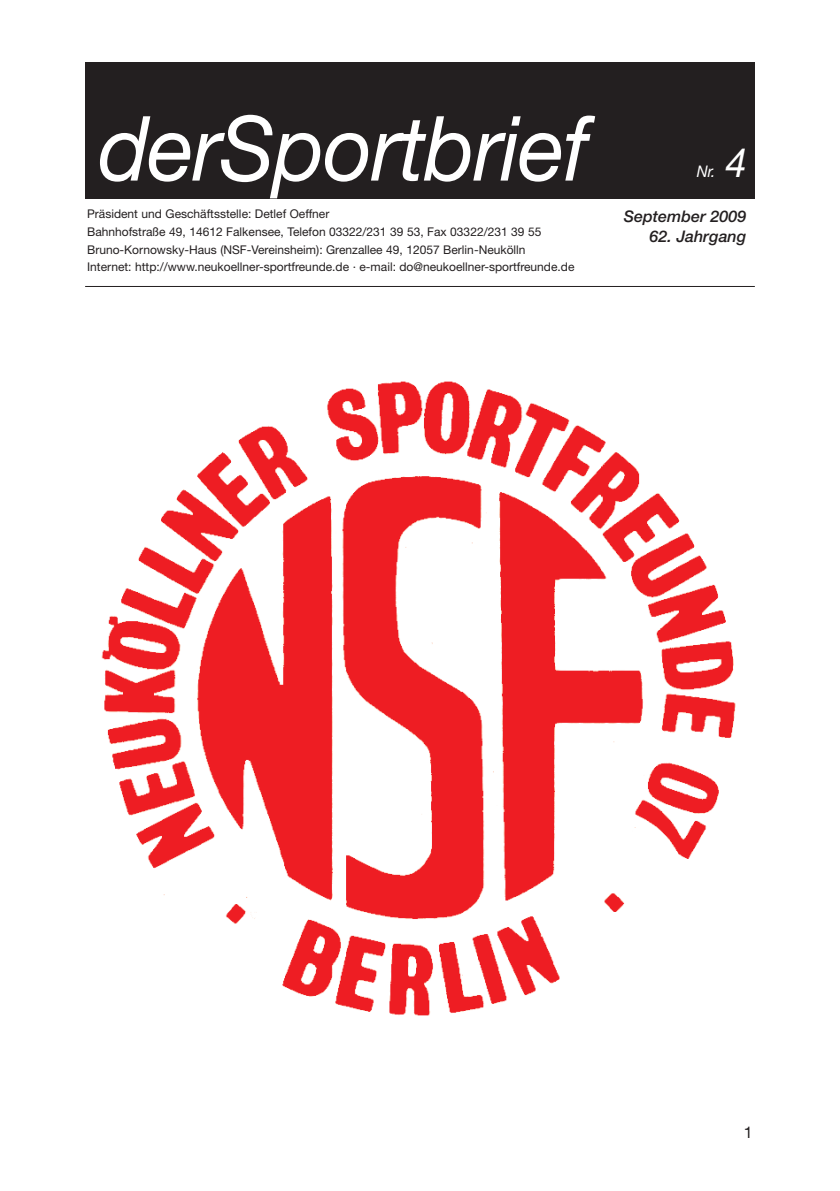
<style>
.page{position:relative;width:840px;height:1191px;background:#fff}
.page>*{position:absolute;margin:0;border:0;box-sizing:border-box;transform-origin:0 0}
.t1{font:italic 90px "Helvetica Neue";letter-spacing:-.015em;color:#fff;scale:.95 1}
.t2{font:italic 40px "Helvetica Neue";color:#fff;scale:.95 1}
.t3{font:italic 500 16px "Helvetica Neue";color:#231f20}
.t4{font:italic 16px "Helvetica Neue";color:#fff;scale:.95 1}
.t5{font:16px "Helvetica Neue";color:#231f20}
.t6{font:12px/17.6px "Helvetica Neue";color:#231f20}
</style>
<div class="page">
<div style="left:85px;top:62px;width:669px;height:136px;background:#231f20"></div>
<hr style="left:85px;top:286px;width:669px;height:1px;background:#231f20">
<img style="left:101px;top:381px;width:635px;height:635px">
<h1 class="t1" style="left:98px;top:94px;width:517px">derSportbrief</h1>
<h3 class="t4" style="left:696px;top:162px;width:21px">Nr.</h3>
<h2 class="t2" style="left:725px;top:139px;width:24px">4</h2>
<p class="t6" style="left:87px;top:205px;width:488px">Präsident und Geschäftsstelle: Detlef Oeffner<br>Bahnhofstraße 49, 14612 Falkensee, Telefon 03322/231 39 53, Fax 03322/231 39 55<br>Bruno-Kornowsky-Haus (NSF-Vereinsheim): Grenzallee 49, 12057 Berlin-Neukölln<br>Internet: http://www.neukoellner-sportfreunde.de · e-mail: do@neukoellner-sportfreunde.de</p>
<h3 class="t3" style="left:623px;top:206px;width:124px">September 2009</h3>
<h3 class="t3" style="left:649px;top:226px;width:98px">62. Jahrgang</h3>
<h3 class="t5" style="left:743px;top:1122px;width:10px">1</h3>
</div>
